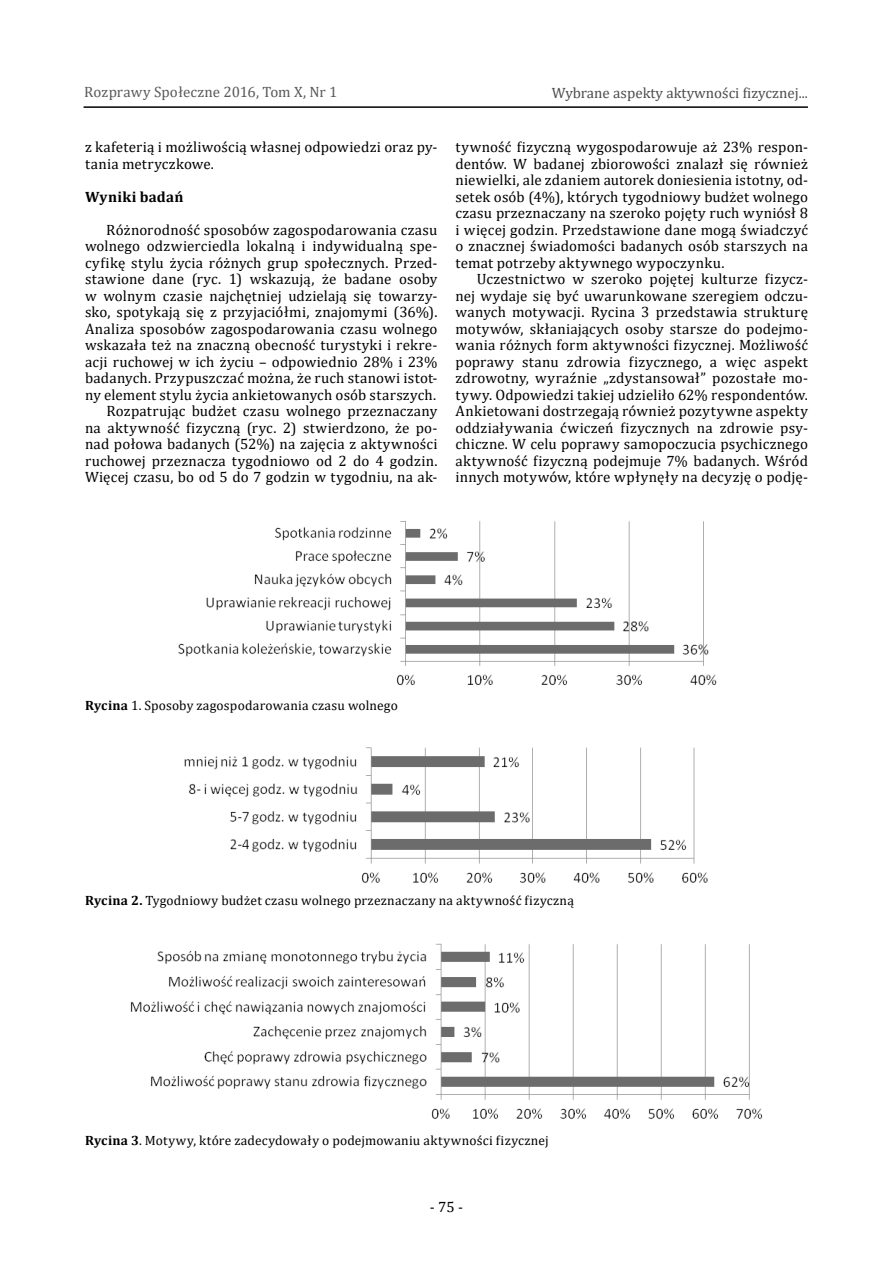
<style>
.page{position:relative;width:893px;height:1263px;background:#fff}
.page>*{position:absolute;margin:0;border:0;box-sizing:border-box;transform-origin:0 0}
.t1{font:15px/16.5px "Cambria";letter-spacing:.015em;color:#000;text-align:justify}
.t2{font:15px "Cambria";color:#4d4d4d}
.t3{font:15px "Cambria";letter-spacing:.005em;color:#595959}
.t4{font:700 15px "Cambria";letter-spacing:.015em;color:#000}
.t5{font:13.5px "Cambria";letter-spacing:.02em;color:#000}
.s1{font-weight:700}
</style>
<div class="page">
<hr style="left:84px;top:106px;width:724px;height:2px;background:#000">
<img style="left:178px;top:521px;width:539px;height:165px">
<img style="left:184px;top:747px;width:524px;height:136px">
<img style="left:130px;top:943px;width:633px;height:176px">
<p class="t3" style="left:84px;top:83px;width:255px">Rozprawy Społeczne 2016, Tom X, Nr 1</p>
<p class="t1" style="left:85px;top:139px;width:354px">z kafeterią i możliwością własnej odpowiedzi oraz py&shy;tania metryczkowe.</p>
<p class="t4" style="left:85px;top:186px;width:100px">Wyniki badań</p>
<p class="t1" style="left:85px;top:221px;width:354px;text-align:right">Różnorodność sposobów zagospodarowania czasu wolnego odzwierciedla lokalną i indywidualną spe&shy;cyfikę stylu życia różnych grup społecznych. Przed&shy;stawione dane (ryc. 1) wskazują, że badane osoby w wolnym czasie najchętniej udzielają się towarzy&shy;sko, spotykają się z przyjaciółmi, znajomymi (36%).<br>Analiza sposobów zagospodarowania czasu wolnego wskazała też na znaczną obecność turystyki i rekre&shy;acji ruchowej w ich życiu – odpowiednio 28% i 23% badanych. Przypuszczać można, że ruch stanowi istot&shy;ny element stylu życia ankietowanych osób starszych.<br>Rozpatrując budżet czasu wolnego przeznaczany<br>na aktywność fizyczną (ryc. 2) stwierdzono, że po&shy;nad połowa badanych (52%) na zajęcia z aktywności ruchowej przeznacza tygodniowo od 2 do 4 godzin.<br>Więcej czasu, bo od 5 do 7 godzin w tygodniu, na ak-</p>
<p class="t2" style="left:552px;top:84px;width:257px">Wybrane aspekty aktywności fizycznej...</p>
<p class="t1" style="left:456px;top:139px;width:354px">tywność fizyczną wygospodarowuje aż 23% respon&shy;dentów. W badanej zbiorowości znalazł się również niewielki, ale zdaniem autorek doniesienia istotny, od&shy;setek osób (4%), których tygodniowy budżet wolnego czasu przeznaczany na szeroko pojęty ruch wyniósł 8 i więcej godzin. Przedstawione dane mogą świadczyć o znacznej świadomości badanych osób starszych na temat potrzeby aktywnego wypoczynku.</p>
<p class="t1" style="left:456px;top:271px;width:354px;text-indent:21px">Uczestnictwo w szeroko pojętej kulturze fizycz&shy;nej wydaje się być uwarunkowane szeregiem odczu&shy;wanych motywacji. Rycina 3 przedstawia strukturę motywów, skłaniających osoby starsze do podejmo&shy;wania różnych form aktywności fizycznej. Możliwość poprawy stanu zdrowia fizycznego, a więc aspekt zdrowotny, wyraźnie „zdystansował” pozostałe mo&shy;tywy. Odpowiedzi takiej udzieliło 62% respondentów.<br>Ankietowani dostrzegają również pozytywne aspekty oddziaływania ćwiczeń fizycznych na zdrowie psy&shy;chiczne. W celu poprawy samopoczucia psychicznego aktywność fizyczną podejmuje 7% badanych. Wśród innych motywów, które wpłynęły na decyzję o podję-</p>
<p class="t5" style="left:85px;top:698px;width:314px"><span class="s1">Rycina</span> 1. Sposoby zagospodarowania czasu wolnego</p>
<p class="t5" style="left:85px;top:893px;width:490px"><span class="s1">Rycina 2.</span> Tygodniowy budżet czasu wolnego przeznaczany na aktywność fizyczną</p>
<p class="t5" style="left:85px;top:1133px;width:465px"><span class="s1">Rycina 3</span>. Motywy, które zadecydowały o podejmowaniu aktywności fizycznej</p>
<p class="t1" style="left:430px;top:1198px;width:35px">- 75 -</p>
</div>
